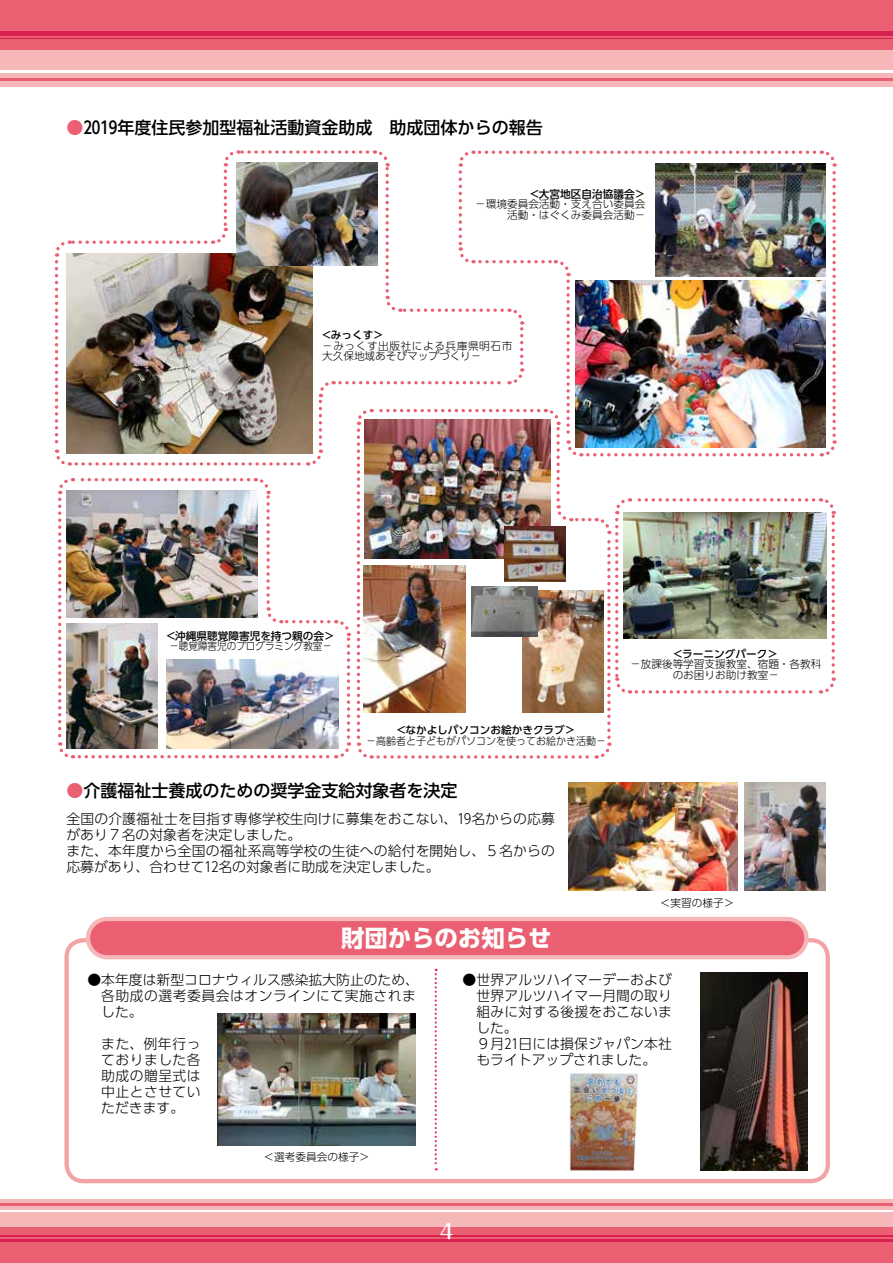
<style>
.page{position:relative;width:893px;height:1263px;background:#fff}
.page>*{position:absolute;margin:0;border:0;box-sizing:border-box;transform-origin:0 0}
.t1{font:700 23.4px "UD Shin Go Pro";color:#fff}
.t2{font:500 20.25px "Maru Fo Pro";color:#fff}
.t3{font:500 16.95px "UD Shin Go Pro";color:#000}
.t4{font:300 13.8px/15.9px "UD Shin Go Pro";letter-spacing:.01em;color:#000}
.t5{font:300 10.65px/10.6px "UD Shin Go Pro";color:#000;text-align:right}
.t6{font:500 10.65px "UD Shin Go Pro";color:#000}
.t7{font:300 10.65px/10.6px "UD Shin Go Pro";letter-spacing:.055em;color:#000}
.t8{font:300 10.65px "UD Shin Go Pro";color:#000;scale:.94 1}
.t9{font:300 10.65px "UD Shin Go Pro";color:#000;scale:.9 1}
.s1{color:#ea6072}
</style>
<div class="page">
<div style="left:0;top:0;width:893px;height:31px;background:#ea6072"></div>
<div style="left:0;top:31px;width:893px;height:5px;background:#d82151"></div>
<hr style="left:0;top:36px;width:893px;height:3px;background:#ea6072">
<hr style="left:0;top:39px;width:893px;height:1px;background:#efefef">
<div style="left:0;top:40px;width:893px;height:10px;background:#ea6072"></div>
<div style="left:0;top:50px;width:893px;height:20px;background:#f5b7b7"></div>
<div style="left:0;top:73px;width:893px;height:13px;background:#f5b7b7"></div>
<hr style="left:0;top:78px;width:893px;height:3px;background:#ea6072">
<div style="left:0;top:1241px;width:893px;height:22px;background:#ea6072"></div>
<hr style="left:0;top:1238px;width:893px;height:3px;background:#efefef">
<hr style="left:0;top:1236px;width:893px;height:2px;background:#ea6072">
<hr style="left:0;top:1235px;width:893px;height:1px;background:#efefef">
<div style="left:0;top:1226px;width:893px;height:9px;background:#ea6072"></div>
<div style="left:0;top:1211px;width:893px;height:15px;background:#f5b7b7"></div>
<svg style="left:0;top:1199px;width:893px;height:10px;background:#f3acae"></svg>
<hr style="left:0;top:1203px;width:893px;height:2px;background:#ea6072">
<div style="left:64px;top:938px;width:766px;height:245px;border:4px solid #f3a3a5;border-radius:17px"></div>
<svg style="left:435px;top:969px;width:2px;height:201px"></svg>
<div style="left:88px;top:919px;width:718px;height:38px;background:#ea6072;border-radius:19px"></div>
<div style="left:86px;top:917px;width:722px;height:42px;border:4px solid #f5b7b7;border-radius:19px"></div>
<img style="left:569px;top:782px;width:168px;height:108px">
<img style="left:744px;top:782px;width:81px;height:108px">
<img style="left:218px;top:1013px;width:198px;height:132px">
<img style="left:701px;top:972px;width:106px;height:198px">
<img style="left:569px;top:1073px;width:69px;height:98px">
<img style="left:54px;top:150px;width:783px;height:609px">
<p class="t3" style="left:66px;top:114px;width:478px"><span class="s1">●</span>2019年度住民参加型福祉活動資金助成　助成団体からの報告</p>
<p class="t6" style="left:530px;top:185px;width:116px">&lt;大宮地区自治協議会＞</p>
<p class="t5" style="left:475px;top:198px;width:172px">－環境委員会活動・支え合い委員会活動・はぐくみ委員会活動－</p>
<p class="t6" style="left:322px;top:326px;width:63px">&lt;みっくす＞</p>
<p class="t7" style="left:322px;top:340px;width:192px">－みっくす出版社による兵庫県明石市大久保地域あそびマップづくり－</p>
<p class="t6" style="left:167px;top:627px;width:170px">&lt;沖縄県聴覚障害児を持つ親の会＞</p>
<p class="t9" style="left:169px;top:638px;width:182px">－聴覚障害児のプログラミング教室－</p>
<p class="t6" style="left:397px;top:722px;width:180px">&lt;なかよしパソコンお絵かきクラブ＞</p>
<p class="t8" style="left:366px;top:732px;width:257px">－高齢者と子どもがパソコンを使ってお絵かき活動－</p>
<p class="t3" style="left:66px;top:777px;width:393px"><span class="s1">●</span>介護福祉士養成のための奨学金支給対象者を決定</p>
<p class="t4" style="left:66px;top:811px;width:490px">全国の介護福祉士を目指す専修学校生向けに募集をおこない、19名からの応募があり７名の対象者を決定しました。<br>また、本年度から全国の福祉系高等学校の生徒への給付を開始し、５名からの応募があり、合わせて12名の対象者に助成を決定しました。</p>
<p class="t6" style="left:674px;top:645px;width:106px">&lt;ラーニングパーク＞</p>
<p class="t5" style="left:630px;top:659px;width:193px;text-align:center">－放課後等学習支援教室、宿題・各教科のお困りお助け教室－</p>
<p class="t5" style="left:660px;top:897px;width:76px">＜実習の様子＞</p>
<h1 class="t1" style="left:341px;top:919px;width:212px">財団からのお知らせ</h1>
<p class="t4" style="left:101px;top:971px;width:319px;text-indent:-14px">●本年度は新型コロナウィルス感染拡大防止のため、各助成の選考委員会はオンラインにて実施されました。</p>
<p class="t4" style="left:101px;top:1035px;width:101px;text-align:justify">また、例年行っておりました各助成の贈呈式は中止とさせていただきます。</p>
<p class="t4" style="left:476px;top:971px;width:197px;text-indent:-14px">●世界アルツハイマーデーおよび世界アルツハイマー月間の取り組みに対する後援をおこないました。<br>９月２１ 日には損保ジャパン本社もライトアップされました。</p>
<p class="t5" style="left:264px;top:1151px;width:108px">＜選考委員会の様子＞</p>
<h2 class="t2" style="left:439px;top:1215px;width:16px">4</h2>
</div>
